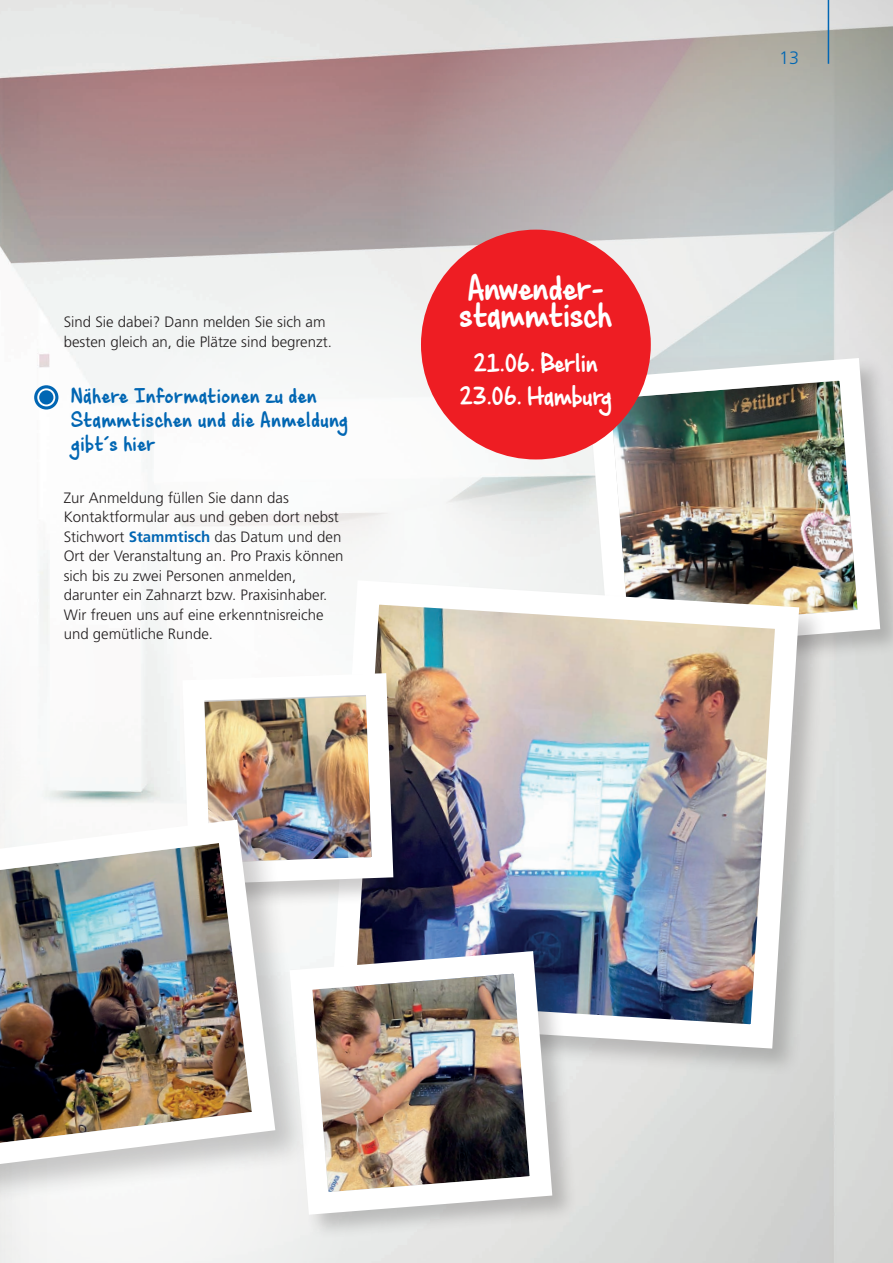
<style>
.page{position:relative;width:893px;height:1263px;background:#fff}
.page>*{position:absolute;margin:0;border:0;box-sizing:border-box;transform-origin:0 0}
.t1{font:49.5px "Sassy Molassy";letter-spacing:-.005em;color:#fff}
.t2{font:36.75px/33px "Sassy Molassy";color:#fff;text-align:center}
.t3{font:30px/24px "Sassy Molassy";letter-spacing:.02em;color:#0166b3}
.t4{font:300 18px "Frutiger";color:#0166b3}
.t5{font:300 15px/19.5px "Frutiger";color:#231f20}
.s1{font-weight:700;color:#0166b3}
</style>
<div class="page">
<img style="left:0;top:0;width:893px;height:1263px">
<div style="left:89px;top:261px;width:498px;height:498px;background:#fff;border-radius:50%"></div>
<svg style="left:397px;top:0;width:496px;height:568px;background:#c9c6c5"></svg>
<svg style="left:47px;top:923px;width:318px;height:340px;fill:#f5f5f5"></svg>
<svg style="left:0;top:421px;width:45px;height:18px"></svg>
<svg style="left:0;top:439px;width:135px;height:369px"></svg>
<hr style="left:828px;top:0;width:1px;height:64px;background:#0166b3">
<img style="left:0;top:528px;width:47px;height:735px">
<div style="left:39px;top:390px;width:14px;height:14px;background:#0166b3;border-radius:50%"></div>
<div style="left:34px;top:385px;width:24px;height:24px;border:3px solid #0166b3;border-radius:50%"></div>
<img style="left:576px;top:347px;width:315px;height:315px">
<div style="left:329px;top:579px;width:498px;height:497px;background:#231f20;opacity:.23"></div>
<img style="left:318px;top:568px;width:493px;height:493px">
<div style="left:288px;top:949px;width:290px;height:291px;background:#231f20;opacity:.23"></div>
<img style="left:278px;top:940px;width:286px;height:286px">
<div style="left:181px;top:671px;width:238px;height:239px;background:#231f20;opacity:.23"></div>
<img style="left:172px;top:662px;width:232px;height:233px">
<div style="left:0;top:818px;width:312px;height:387px;background:#231f20;opacity:.23"></div>
<img style="left:0;top:808px;width:287px;height:372px">
<div style="left:421px;top:230px;width:230px;height:229px;background:#ee1d23;border-radius:50%"></div>
<p class="t5" style="left:64px;top:313px;width:270px">Sind Sie dabei? Dann melden Sie sich am besten gleich an, die Plätze sind begrenzt.</p>
<h3 class="t3" style="left:71px;top:380px;width:278px">Nähere Informationen zu den<br>Stammtischen und die Anmeldung gibt´s hier</h3>
<p class="t5" style="left:64px;top:489px;width:281px">Zur Anmeldung füllen Sie dann das Kontaktformular aus und geben dort nebst Stichwort <span class="s1">Stammtisch</span> das Datum und den Ort der Veranstaltung an. Pro Praxis können sich bis zu zwei Personen anmelden, darunter ein Zahnarzt bzw. Praxisinhaber.<br>Wir freuen uns auf eine erkenntnisreiche und gemütliche Runde.</p>
<h1 class="t1" style="left:468px;top:254px;width:138px">Anwender-</h1>
<h1 class="t1" style="left:459px;top:281px;width:155px">stammtisch</h1>
<h2 class="t2" style="left:460px;top:343px;width:154px">21.06. Berlin<br>23.06. Hamburg</h2>
<p class="t4" style="left:779px;top:51px;width:22px">13</p>
</div>
